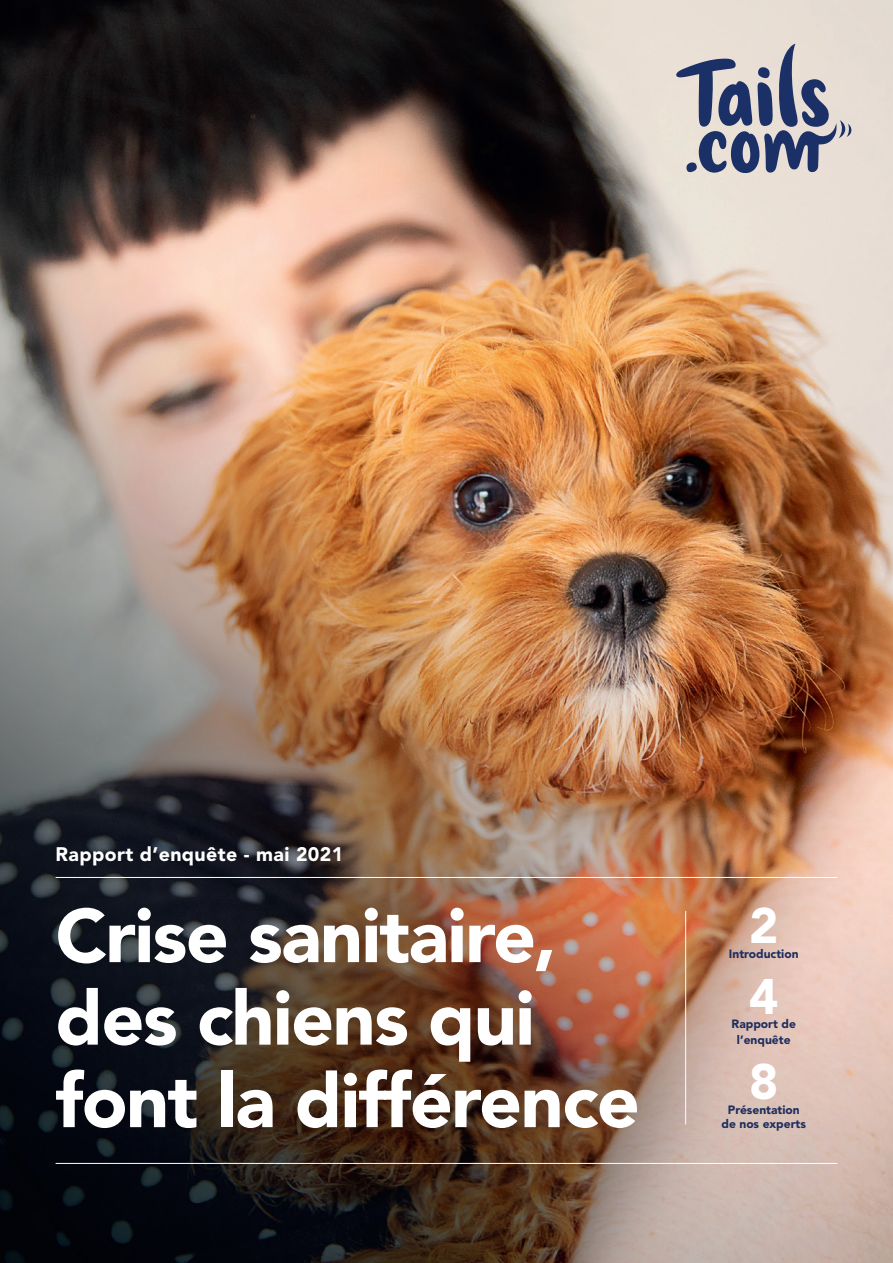
<style>
.page{position:relative;width:893px;height:1263px;background:#fff}
.page>*{position:absolute;margin:0;border:0;box-sizing:border-box;transform-origin:0 0}
.t1{font:900 75px/82.5px "Avenir LT Std";letter-spacing:-.02em;color:#fff}
.t2{font:900 49.5px "Avenir LT Std";color:#fff}
.t3{font:900 19.5px "Avenir LT Std";letter-spacing:.02em;color:#fff}
.t4{font:900 12px "Avenir LT Std";color:#1e2e5e}
</style>
<div class="page">
<img style="left:0;top:0;width:893px;height:1263px">
<svg style="left:676px;top:44px;width:175px;height:130px;background:#9f9fac"></svg>
<hr style="left:56px;top:1163px;width:781px;height:1px;background:#fff">
<hr style="left:56px;top:877px;width:781px;height:1px;background:#fff">
<hr style="left:685px;top:911px;width:1px;height:213px;background:#fff">
<p class="t3" style="left:56px;top:842px;width:289px">Rapport d’enquête - mai 2021</p>
<p class="t1" style="left:56px;top:894px;width:586px">Crise sanitaire, des chiens qui font la différence</p>
<p class="t2" style="left:749px;top:896px;width:31px">2</p>
<p class="t4" style="left:729px;top:947px;width:71px">Introduction</p>
<p class="t2" style="left:749px;top:967px;width:31px">4</p>
<p class="t4" style="left:737px;top:1032px;width:55px">l’enquête</p>
<p class="t4" style="left:731px;top:1017px;width:66px">Rapport de</p>
<p class="t2" style="left:749px;top:1052px;width:31px">8</p>
<p class="t4" style="left:721px;top:1116px;width:86px">de nos experts</p>
<p class="t4" style="left:728px;top:1102px;width:73px">Présentation</p>
</div>
